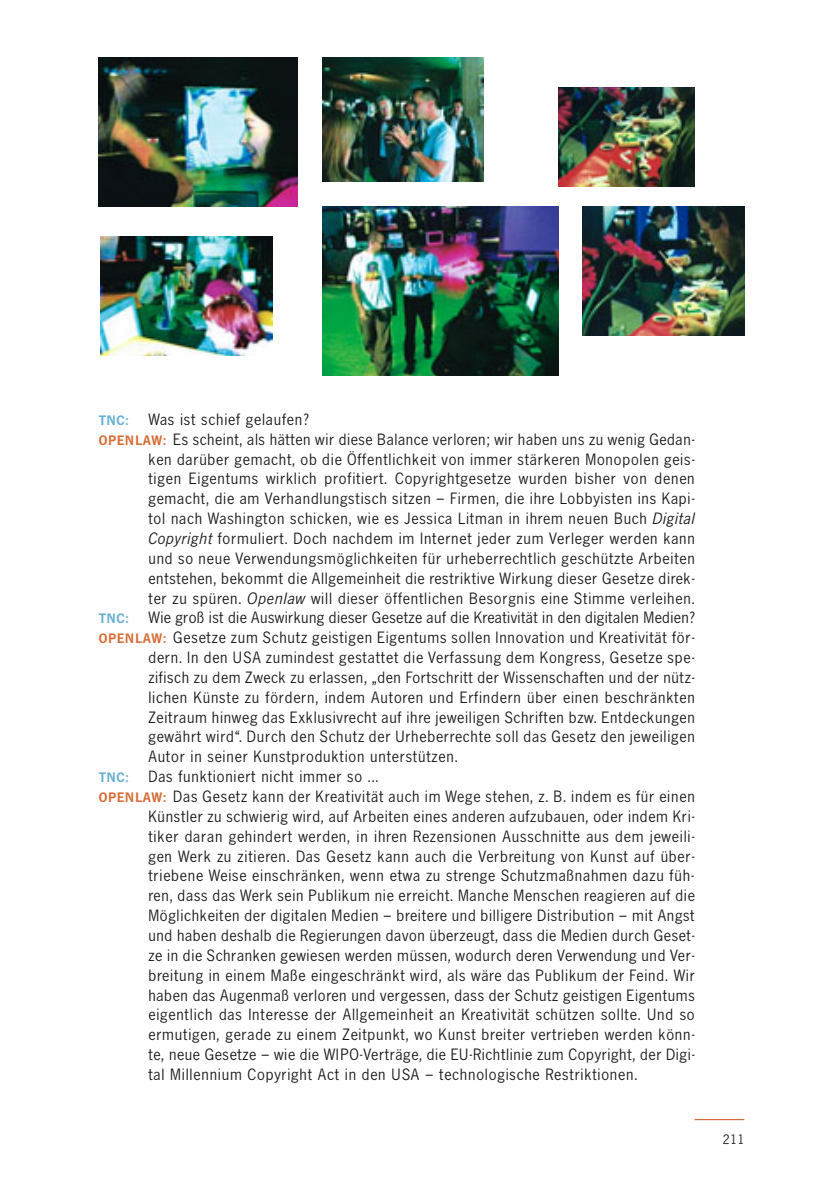
<style>
.page{position:relative;width:818px;height:1199px;background:#fff}
.page>*{position:absolute;margin:0;border:0;box-sizing:border-box;transform-origin:0 0}
.t1{font:16.1px "NE13";letter-spacing:.06em;color:#181819}
.t2{font:16.1px "NE13";letter-spacing:.035em;color:#181819}
.t3{font:13.65px "NE13";color:#181819}
.s1{font-weight:700;font-size:13.65px;color:#66afd3}
.s2{font-weight:700;font-size:13.65px;color:#d76c36}
.s3{font-style:italic}
</style>
<div class="page">
<hr style="left:694px;top:1119px;width:50px;height:1px;background:#d76c36">
<img style="left:99px;top:58px;width:198px;height:149px">
<img style="left:322px;top:207px;width:236px;height:168px">
<img style="left:582px;top:207px;width:162px;height:129px">
<img style="left:558px;top:88px;width:136px;height:99px">
<img style="left:322px;top:58px;width:161px;height:124px">
<img style="left:100px;top:236px;width:172px;height:119px">
<p class="t1" style="left:99px;top:414px;width:211px"><span class="s1">TNC:</span> Was ist schief gelaufen?</p>
<p class="t1" style="left:99px;top:434px;width:597px"><span class="s2">OPENLAW:</span> Es scheint, als hätten wir diese Balance verloren; wir haben uns zu wenig Gedan-</p>
<p class="t1" style="left:148px;top:453px;width:547px">ken darüber gemacht, ob die Öffentlichkeit von immer stärkeren Monopolen geis-</p>
<p class="t1" style="left:148px;top:473px;width:547px">tigen Eigentums wirklich profitiert. Copyrightgesetze wurden bisher von denen</p>
<p class="t1" style="left:148px;top:493px;width:547px">gemacht, die am Verhandlungstisch sitzen – Firmen, die ihre Lobbyisten ins Kapi-</p>
<p class="t1" style="left:148px;top:513px;width:547px">tol nach Washington schicken, wie es Jessica Litman in ihrem neuen Buch <span class="s3">Digital</span></p>
<p class="t1" style="left:148px;top:533px;width:547px"><span class="s3">Copyright</span> formuliert. Doch nachdem im Internet jeder zum Verleger werden kann</p>
<p class="t1" style="left:148px;top:553px;width:547px">und so neue Verwendungsmöglichkeiten für urheberrechtlich geschützte Arbeiten</p>
<p class="t1" style="left:148px;top:573px;width:547px">entstehen, bekommt die Allgemeinheit die restriktive Wirkung dieser Gesetze direk-</p>
<p class="t1" style="left:148px;top:592px;width:547px">ter zu spüren. <span class="s3">Openlaw</span> will dieser öffentlichen Besorgnis eine Stimme verleihen.</p>
<p class="t2" style="left:99px;top:612px;width:597px"><span class="s1">TNC:</span> Wie groß ist die Auswirkung dieser Gesetze auf die Kreativität in den digitalen Medien?</p>
<p class="t1" style="left:99px;top:632px;width:597px"><span class="s2">OPENLAW:</span> Gesetze zum Schutz geistigen Eigentums sollen Innovation und Kreativität för-</p>
<p class="t1" style="left:148px;top:652px;width:547px">dern. In den USA zumindest gestattet die Verfassung dem Kongress, Gesetze spe-</p>
<p class="t1" style="left:148px;top:672px;width:547px">zifisch zu dem Zweck zu erlassen, „den Fortschritt der Wissenschaften und der nütz-</p>
<p class="t1" style="left:148px;top:692px;width:547px">lichen Künste zu fördern, indem Autoren und Erfindern über einen beschränkten</p>
<p class="t1" style="left:148px;top:711px;width:547px">Zeitraum hinweg das Exklusivrecht auf ihre jeweiligen Schriften bzw. Entdeckungen</p>
<p class="t1" style="left:148px;top:731px;width:547px">gewährt wird“. Durch den Schutz der Urheberrechte soll das Gesetz den jeweiligen</p>
<p class="t1" style="left:148px;top:751px;width:310px">Autor in seiner Kunstproduktion unterstützen.</p>
<p class="t1" style="left:99px;top:771px;width:281px"><span class="s1">TNC:</span> Das funktioniert nicht immer so ...</p>
<p class="t1" style="left:99px;top:791px;width:597px"><span class="s2">OPENLAW:</span> Das Gesetz kann der Kreativität auch im Wege stehen, z. B. indem es für einen</p>
<p class="t1" style="left:148px;top:811px;width:547px">Künstler zu schwierig wird, auf Arbeiten eines anderen aufzubauen, oder indem Kri-</p>
<p class="t1" style="left:148px;top:830px;width:547px">tiker daran gehindert werden, in ihren Rezensionen Ausschnitte aus dem jeweili-</p>
<p class="t1" style="left:148px;top:850px;width:547px">gen Werk zu zitieren. Das Gesetz kann auch die Verbreitung von Kunst auf über-</p>
<p class="t1" style="left:148px;top:870px;width:547px">triebene Weise einschränken, wenn etwa zu strenge Schutzmaßnahmen dazu füh-</p>
<p class="t1" style="left:148px;top:890px;width:547px">ren, dass das Werk sein Publikum nie erreicht. Manche Menschen reagieren auf die</p>
<p class="t1" style="left:148px;top:910px;width:547px">Möglichkeiten der digitalen Medien – breitere und billigere Distribution – mit Angst</p>
<p class="t1" style="left:148px;top:930px;width:547px">und haben deshalb die Regierungen davon überzeugt, dass die Medien durch Geset-</p>
<p class="t1" style="left:148px;top:950px;width:547px">ze in die Schranken gewiesen werden müssen, wodurch deren Verwendung und Ver-</p>
<p class="t1" style="left:148px;top:969px;width:547px">breitung in einem Maße eingeschränkt wird, als wäre das Publikum der Feind. Wir</p>
<p class="t1" style="left:148px;top:989px;width:547px">haben das Augenmaß verloren und vergessen, dass der Schutz geistigen Eigentums</p>
<p class="t1" style="left:148px;top:1009px;width:547px">eigentlich das Interesse der Allgemeinheit an Kreativität schützen sollte. Und so</p>
<p class="t1" style="left:148px;top:1029px;width:547px">ermutigen, gerade zu einem Zeitpunkt, wo Kunst breiter vertrieben werden könn-</p>
<p class="t1" style="left:148px;top:1049px;width:547px">te, neue Gesetze – wie die WIPO-Verträge, die EU-Richtlinie zum Copyright, der Digi-</p>
<p class="t1" style="left:148px;top:1069px;width:490px">tal Millennium Copyright Act in den USA – technologische Restriktionen.</p>
<p class="t3" style="left:722px;top:1135px;width:23px">211</p>
</div>
